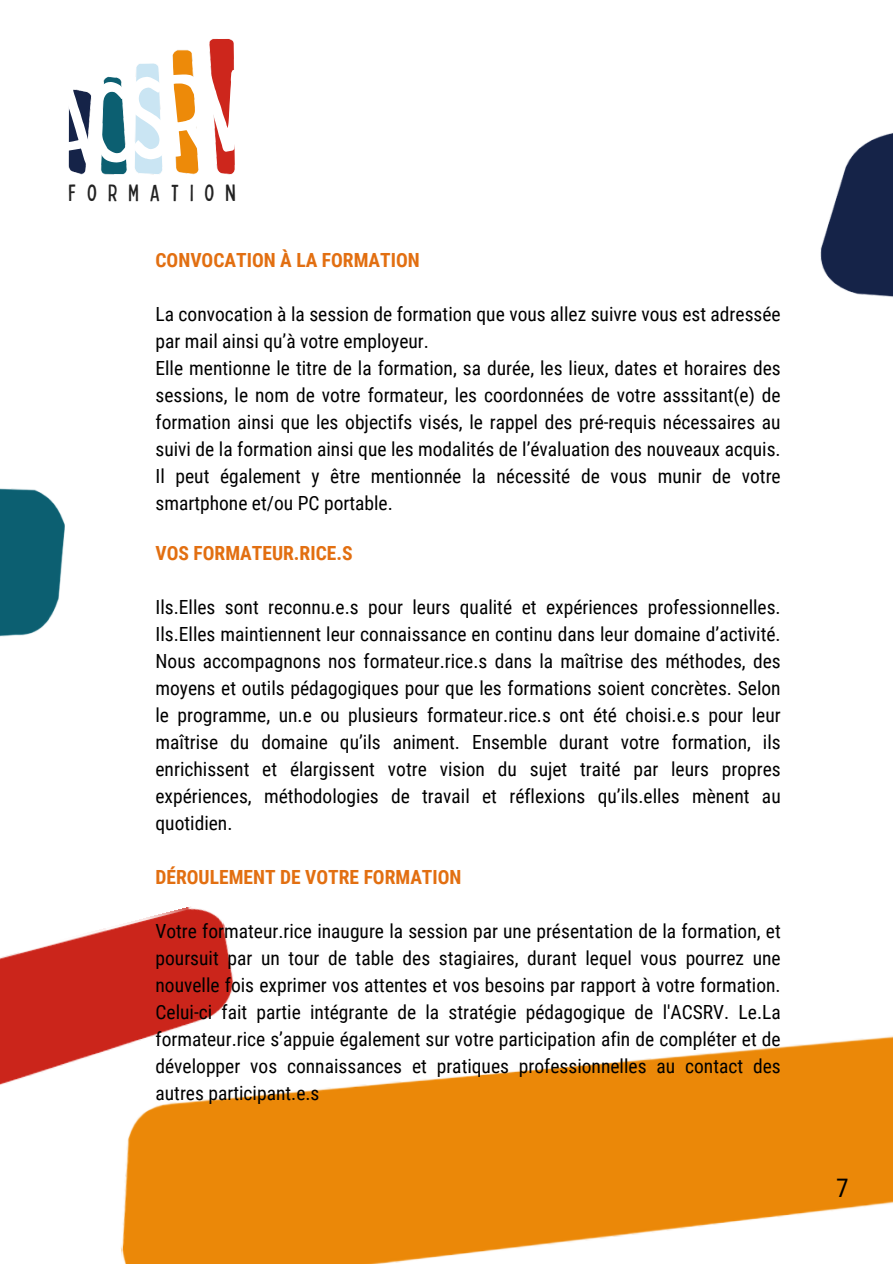
<style>
.page{position:relative;width:893px;height:1264px;background:#fff}
.page>*{position:absolute;margin:0;border:0;box-sizing:border-box;transform-origin:0 0}
.t1{font:condensed 114.6px "Bobby Jones";color:#fff}
.t2{font:25.5px "Roboto Condensed";color:#000}
.t3{font:condensed 23.55px "Bobby Jones";letter-spacing:.47em;color:#222}
.t4{font:19.5px/27px "Roboto Condensed";color:#000;text-align:justify}
.t5{font:700 19.5px "Roboto Condensed";color:#e26f11}
</style>
<div class="page">
<img style="left:257px;top:1036px;width:635px;height:227px">
<img style="left:68px;top:39px;width:167px;height:136px">
<img style="left:820px;top:133px;width:72px;height:164px">
<img style="left:0;top:488px;width:64px;height:149px">
<img style="left:0;top:906px;width:257px;height:357px">
<p class="t1" style="left:37px;top:55px;width:205px;rotate:-6deg">ACSRV</p>
<p class="t3" style="left:69px;top:178px;width:168px">FORMATION</p>
<p class="t5" style="left:155px;top:249px;width:266px">CONVOCATION À LA FORMATION</p>
<p class="t4" style="left:155px;top:300px;width:626px">La convocation à la session de formation que vous allez suivre vous est adressée par mail ainsi qu’à votre employeur.</p>
<p class="t4" style="left:155px;top:354px;width:626px">Elle mentionne le titre de la formation, sa durée, les lieux, dates et horaires des sessions, le nom de votre formateur, les coordonnées de votre asssitant(e) de formation ainsi que les objectifs visés, le rappel des pré-requis nécessaires au suivi de la formation ainsi que les modalités de l’évaluation des nouveaux acquis.<br>Il peut également y être mentionnée la nécessité de vous munir de votre smartphone et/ou PC portable.</p>
<p class="t5" style="left:155px;top:542px;width:199px">VOS FORMATEUR.RICE.S</p>
<p class="t4" style="left:155px;top:594px;width:626px">Ils.Elles sont reconnu.e.s pour leurs qualité et expériences professionnelles.<br>Ils.Elles maintiennent leur connaissance en continu dans leur domaine d’activité.<br>Nous accompagnons nos formateur.rice.s dans la maîtrise des méthodes, des moyens et outils pédagogiques pour que les formations soient concrètes. Selon le programme, un.e ou plusieurs formateur.rice.s ont été choisi.e.s pour leur maîtrise du domaine qu’ils animent. Ensemble durant votre formation, ils enrichissent et élargissent votre vision du sujet traité par leurs propres expériences, méthodologies de travail et réflexions qu’ils.elles mènent au quotidien.</p>
<p class="t5" style="left:155px;top:866px;width:307px">DÉROULEMENT DE VOTRE FORMATION</p>
<p class="t4" style="left:155px;top:917px;width:626px">Votre formateur.rice inaugure la session par une présentation de la formation, et poursuit par un tour de table des stagiaires, durant lequel vous pourrez une nouvelle fois exprimer vos attentes et vos besoins par rapport à votre formation.<br>Celui-ci fait partie intégrante de la stratégie pédagogique de l'ACSRV. Le.La formateur.rice s’appuie également sur votre participation afin de compléter et de développer vos connaissances et pratiques professionnelles au contact des autres participant.e.s</p>
<p class="t2" style="left:836px;top:1173px;width:14px">7</p>
</div>
